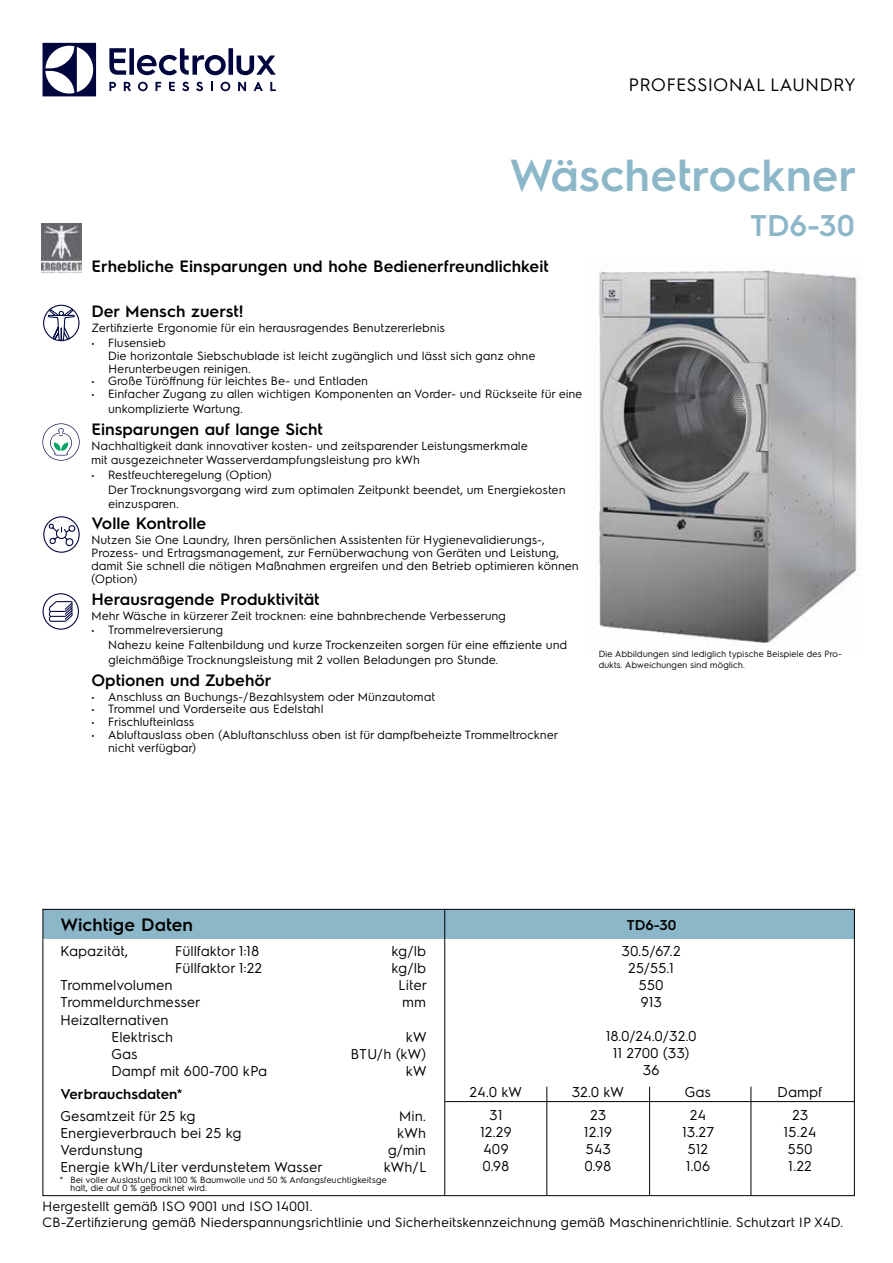
<style>
.page{position:relative;width:893px;height:1263px;background:#fff}
.page>*{position:absolute;margin:0;border:0;box-sizing:border-box;transform-origin:0 0}
.t1{font:600 45px "Electrolux Sans";color:#8cb7c9}
.t2{font:600 30px "Electrolux Sans";color:#8cb7c9}
.t3{font:18px "Electrolux Sans";color:#000}
.t4{font:600 18px "Electrolux Sans";color:#000}
.t5{font:600 16.5px "Electrolux Sans";color:#000}
.t6{font:14.25px/17.1px "Electrolux Sans";color:#000;text-align:center}
.t7{font:600 14.25px "Electrolux Sans";color:#000}
.t8{font:13.5px/16.2px "Electrolux Sans";color:#000}
.t9{font:12px/14.9px "Electrolux Sans";color:#000}
.t10{font:9px/8.2px "Electrolux Sans";color:#000}
</style>
<div class="page">
<svg style="left:43px;top:43px;width:53px;height:53px"></svg>
<svg style="left:109px;top:48px;width:167px;height:27px"></svg>
<svg style="left:270px;top:82px;width:6px;height:9px"></svg>
<svg style="left:221px;top:82px;width:9px;height:9px"></svg>
<svg style="left:211px;top:82px;width:2px;height:9px"></svg>
<svg style="left:196px;top:82px;width:7px;height:9px"></svg>
<svg style="left:182px;top:82px;width:7px;height:9px"></svg>
<svg style="left:169px;top:82px;width:6px;height:9px"></svg>
<svg style="left:156px;top:82px;width:5px;height:9px"></svg>
<svg style="left:138px;top:82px;width:10px;height:9px"></svg>
<svg style="left:124px;top:82px;width:7px;height:9px"></svg>
<svg style="left:109px;top:82px;width:7px;height:9px"></svg>
<svg style="left:254px;top:82px;width:9px;height:9px"></svg>
<svg style="left:238px;top:82px;width:8px;height:9px"></svg>
<hr style="left:751px;top:1087px;width:1px;height:108px;background:#000">
<hr style="left:546px;top:1087px;width:1px;height:108px;background:#000">
<hr style="left:649px;top:1087px;width:1px;height:108px;background:#000">
<hr style="left:445px;top:1101px;width:410px;height:1px;background:#000">
<div style="left:43px;top:909px;width:811px;height:30px;background:#8cb7c9"></div>
<hr style="left:444px;top:909px;width:1px;height:286px;background:#000">
<img style="left:594px;top:267px;width:263px;height:378px">
<img style="left:42px;top:223px;width:39px;height:49px">
<svg style="left:47px;top:308px;width:28px;height:34px"></svg>
<div style="left:43px;top:305px;width:37px;height:36px;border:1px solid #00053e;border-radius:50%"></div>
<svg style="left:48px;top:523px;width:28px;height:23px"></svg>
<div style="left:43px;top:516px;width:37px;height:37px;border:1px solid #00053e;border-radius:50%"></div>
<svg style="left:42px;top:423px;width:38px;height:38px"></svg>
<div style="left:43px;top:593px;width:36px;height:37px;border:1px solid #00053e;border-radius:50%"></div>
<svg style="left:49px;top:601px;width:24px;height:21px"></svg>
<h3 class="t3" style="left:629px;top:72px;width:229px">PROFESSIONAL LAUNDRY</h3>
<h1 class="t1" style="left:509px;top:143px;width:349px">Wäschetrockner</h1>
<h2 class="t2" style="left:750px;top:204px;width:106px">TD6-30</h2>
<h3 class="t5" style="left:91px;top:254px;width:459px">Erhebliche Einsparungen und hohe Bedienerfreundlichkeit</h3>
<h3 class="t5" style="left:91px;top:300px;width:154px">Der Mensch zuerst!</h3>
<p class="t9" style="left:91px;top:320px;width:355px">Zertifizierte Ergonomie für ein herausragendes Benutzererlebnis</p>
<p class="t9" style="left:108px;top:336px;width:429px;line-height:12.8px;text-indent:-17px">• Flusensieb<br>Die horizontale Siebschublade ist leicht zugänglich und lässt sich ganz ohne<br>Herunterbeugen reinigen.</p>
<p class="t9" style="left:91px;top:373px;width:278px">• Große Türöffnung für leichtes Be- und Entladen</p>
<p class="t9" style="left:108px;top:385px;width:476px;text-indent:-17px">• Einfacher Zugang zu allen wichtigen Komponenten an Vorder- und Rückseite für eine unkomplizierte Wartung.</p>
<h3 class="t5" style="left:91px;top:417px;width:233px">Einsparungen auf lange Sicht</h3>
<p class="t9" style="left:91px;top:437px;width:438px">Nachhaltigkeit dank innovativer kosten- und zeitsparender Leistungsmerkmale mit ausgezeichneter Wasserverdampfungsleistung pro kWh</p>
<p class="t9" style="left:108px;top:467px;width:459px;text-indent:-17px">• Restfeuchteregelung (Option)<br>Der Trocknungsvorgang wird zum optimalen Zeitpunkt beendet, um Energiekosten</p>
<p class="t9" style="left:108px;top:495px;width:72px">einzusparen.</p>
<h3 class="t5" style="left:91px;top:512px;width:116px">Volle Kontrolle</h3>
<p class="t9" style="left:91px;top:533px;width:489px;line-height:13px">Nutzen Sie One Laundry, Ihren persönlichen Assistenten für Hygienevalidierungs-, Prozess- und Ertragsmanagement, zur Fernüberwachung von Geräten und Leistung, damit Sie schnell die nötigen Maßnahmen ergreifen und den Betrieb optimieren können (Option)</p>
<h3 class="t5" style="left:91px;top:587px;width:230px">Herausragende Produktivität</h3>
<p class="t9" style="left:91px;top:607px;width:416px">Mehr Wäsche in kürzerer Zeit trocknen: eine bahnbrechende Verbesserung</p>
<p class="t9" style="left:108px;top:622px;width:461px;text-indent:-17px">• Trommelreversierung<br>Nahezu keine Faltenbildung und kurze Trockenzeiten sorgen für eine effiziente und gleichmäßige Trocknungsleistung mit 2 vollen Beladungen pro Stunde.</p>
<h3 class="t5" style="left:91px;top:668px;width:182px">Optionen und Zubehör</h3>
<p class="t9" style="left:91px;top:688px;width:345px">• Anschluss an Buchungs-/Bezahlsystem oder Münzautomat</p>
<p class="t9" style="left:91px;top:701px;width:234px">• Trommel und Vorderseite aus Edelstahl</p>
<p class="t9" style="left:91px;top:714px;width:105px">• Frischlufteinlass</p>
<p class="t9" style="left:108px;top:727px;width:451px;line-height:12.8px;text-indent:-17px">• Abluftauslass oben (Abluftanschluss oben ist für dampfbeheizte Trommeltrockner nicht verfügbar)</p>
<p class="t10" style="left:599px;top:648px;width:245px;line-height:10.8px">Die Abbildungen sind lediglich typische Beispiele des Pro&shy;dukts. Abweichungen sind möglich.</p>
<h3 class="t4" style="left:60px;top:911px;width:134px">Wichtige Daten</h3>
<p class="t6" style="left:60px;top:942px;width:70px">Kapazität,</p>
<p class="t6" style="left:175px;top:942px;width:86px">Füllfaktor 1:18</p>
<p class="t6" style="left:392px;top:942px;width:36px">kg/lb</p>
<p class="t6" style="left:175px;top:959px;width:89px">Füllfaktor 1:22</p>
<p class="t6" style="left:392px;top:959px;width:36px">kg/lb</p>
<p class="t6" style="left:60px;top:976px;width:114px">Trommelvolumen</p>
<p class="t6" style="left:399px;top:976px;width:30px">Liter</p>
<p class="t6" style="left:60px;top:993px;width:142px">Trommeldurchmesser</p>
<p class="t6" style="left:402px;top:993px;width:25px">mm</p>
<p class="t6" style="left:111px;top:1010px;width:64px;text-align:left;text-indent:-51px">Heizalternativen<br>Elektrisch</p>
<p class="t6" style="left:406px;top:1027px;width:22px">kW</p>
<p class="t6" style="left:111px;top:1044px;width:28px">Gas</p>
<p class="t6" style="left:351px;top:1044px;width:77px">BTU/h (kW)</p>
<p class="t6" style="left:111px;top:1061px;width:158px">Dampf mit 600-700 kPa</p>
<p class="t6" style="left:406px;top:1061px;width:22px">kW</p>
<p class="t7" style="left:60px;top:1084px;width:124px">Verbrauchsdaten*</p>
<p class="t6" style="left:60px;top:1106px;width:137px">Gesamtzeit für 25 kg</p>
<p class="t6" style="left:399px;top:1106px;width:29px">Min.</p>
<p class="t6" style="left:60px;top:1123px;width:183px">Energieverbrauch bei 25 kg</p>
<p class="t6" style="left:397px;top:1123px;width:30px">kWh</p>
<p class="t6" style="left:60px;top:1140px;width:84px">Verdunstung</p>
<p class="t6" style="left:388px;top:1140px;width:40px">g/min</p>
<p class="t6" style="left:60px;top:1157px;width:264px">Energie kWh/Liter verdunstetem Wasser</p>
<p class="t6" style="left:384px;top:1157px;width:45px">kWh/L</p>
<p class="t10" style="left:70px;top:1175px;width:318px;text-indent:-11px">* Bei voller Auslastung mit 100 % Baumwolle und 50 % Anfangsfeuchtigkeitsge halt, die auf 0 % getrocknet wird.</p>
<p class="t7" style="left:627px;top:915px;width:51px">TD6-30</p>
<p class="t6" style="left:622px;top:941px;width:61px">30.5/67.2<br>25/55.1<br>550<br>913</p>
<p class="t6" style="left:606px;top:1027px;width:92px">18.0/24.0/32.0<br>11 2700 (33)<br>36</p>
<p class="t6" style="left:470px;top:1082px;width:54px">24.0 kW</p>
<p class="t6" style="left:572px;top:1082px;width:54px">32.0 kW</p>
<p class="t6" style="left:685px;top:1082px;width:28px">Gas</p>
<p class="t6" style="left:778px;top:1082px;width:46px">Dampf</p>
<p class="t6" style="left:490px;top:1105px;width:15px">31</p>
<p class="t6" style="left:590px;top:1105px;width:18px">23</p>
<p class="t6" style="left:690px;top:1105px;width:18px">24</p>
<p class="t6" style="left:792px;top:1105px;width:18px">23</p>
<p class="t6" style="left:480px;top:1122px;width:33px">12.29</p>
<p class="t6" style="left:584px;top:1122px;width:30px">12.19</p>
<p class="t6" style="left:682px;top:1122px;width:34px">13.27</p>
<p class="t6" style="left:784px;top:1122px;width:34px">15.24</p>
<p class="t6" style="left:484px;top:1139px;width:27px">409</p>
<p class="t6" style="left:586px;top:1139px;width:27px">543</p>
<p class="t6" style="left:688px;top:1139px;width:22px">512</p>
<p class="t6" style="left:788px;top:1139px;width:27px">550</p>
<p class="t6" style="left:483px;top:1156px;width:29px">0.98</p>
<p class="t6" style="left:585px;top:1156px;width:29px">0.98</p>
<p class="t6" style="left:686px;top:1156px;width:26px">1.06</p>
<p class="t6" style="left:788px;top:1156px;width:25px">1.22</p>
<p class="t8" style="left:43px;top:1197px;width:802px">Hergestellt gemäß ISO 9001 und ISO 14001.<br>CB-Zertifizierung gemäß Niederspannungsrichtlinie und Sicherheitskennzeichnung gemäß Maschinenrichtlinie. Schutzart IP X4D.</p>
</div>
